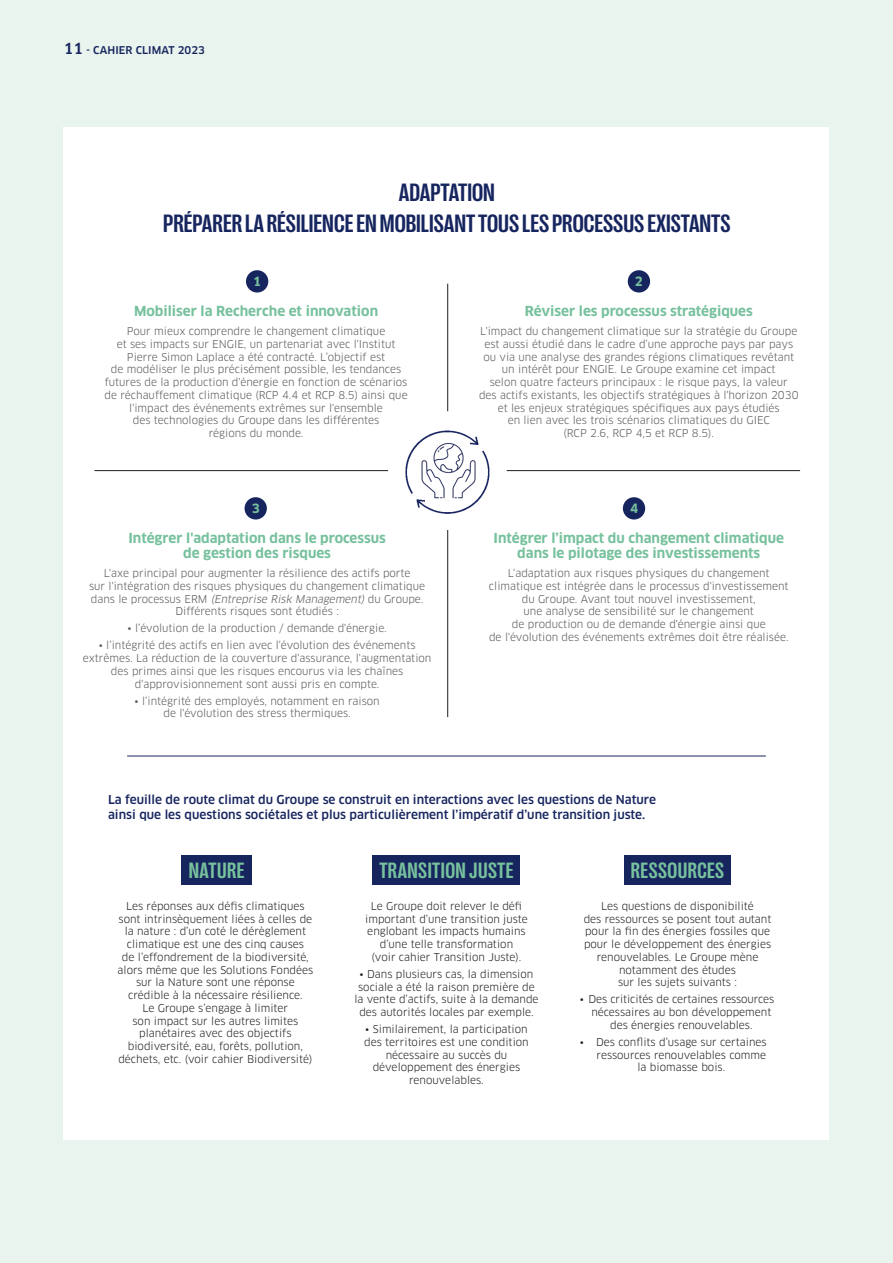
<style>
.page{position:relative;width:893px;height:1263px;background:#e8f4ed}
.page>*{position:absolute;margin:0;border:0;box-sizing:border-box;transform-origin:0 0}
.t1{font:700 condensed 25.5px/31.2px "Right Grotesk";color:#17255f;text-align:center}
.t2{font:700 condensed 22.5px "Right Grotesk";letter-spacing:.02em;color:#77c19d}
.t3{font:700 13.5px/15px "Clan OT";color:#77c19d;text-align:center}
.t4{font:700 12.6px "Clan OT";color:#77c19d}
.t5{font:500 12px/15px "Clan OT";color:#17255f}
.t6{font:10.5px/12.8px "Clan OT";color:#575756;text-align:center}
.t7{font:10.5px/12.8px "Clan OT";color:#1d1d1b;text-align:center}
.t8{font:500 10.5px "Clan OT";letter-spacing:.01em;color:#17255f}
.s1{font-size:15px}
.s2{font-style:italic}
</style>
<div class="page">
<div style="left:64px;top:128px;width:765px;height:1012px;background:#fff"></div>
<div style="left:246px;top:270px;width:22px;height:23px;background:#17255f;border-radius:50%"></div>
<div style="left:628px;top:270px;width:22px;height:23px;background:#17255f;border-radius:50%"></div>
<div style="left:245px;top:497px;width:22px;height:22px;background:#17255f;border-radius:50%"></div>
<div style="left:623px;top:497px;width:22px;height:22px;background:#17255f;border-radius:50%"></div>
<hr style="left:447px;top:284px;width:1px;height:127px;background:#1d1d1b">
<hr style="left:447px;top:530px;width:1px;height:187px;background:#1d1d1b">
<hr style="left:95px;top:470px;width:293px;height:1px;background:#1d1d1b">
<hr style="left:507px;top:470px;width:293px;height:1px;background:#1d1d1b">
<img style="left:405px;top:430px;width:85px;height:84px">
<img style="left:418px;top:440px;width:62px;height:62px">
<div style="left:182px;top:855px;width:70px;height:30px;background:#17255f"></div>
<div style="left:624px;top:855px;width:107px;height:30px;background:#17255f"></div>
<div style="left:373px;top:855px;width:147px;height:30px;background:#17255f"></div>
<hr style="left:127px;top:756px;width:639px;height:1px;background:#17255f">
<p class="t8" style="left:64px;top:44px;width:143px"><span class="s1">11</span> - CAHIER CLIMAT 2023</p>
<h1 class="t1" style="left:163px;top:176px;width:569px">ADAPTATION<br>PRÉPARER LA RÉSILIENCE EN MOBILISANT TOUS LES PROCESSUS EXISTANTS</h1>
<p class="t4" style="left:253px;top:274px;width:10px">1</p>
<p class="t4" style="left:635px;top:274px;width:10px">2</p>
<p class="t3" style="left:134px;top:304px;width:246px">Mobiliser la Recherche et innovation</p>
<p class="t6" style="left:105px;top:325px;width:305px">Pour mieux comprendre le changement climatique<br>et ses impacts sur ENGIE, un partenariat avec l'Institut Pierre Simon Laplace a été contracté. L’objectif est<br>de modéliser le plus précisément possible, les tendances futures de la production d'énergie en fonction de scénarios de réchauffement climatique (RCP 4.4 et RCP 8.5) ainsi que l'impact des événements extrêmes sur l'ensemble<br>des technologies du Groupe dans les différentes<br>régions du monde.</p>
<p class="t3" style="left:525px;top:304px;width:230px">Réviser les processus stratégiques</p>
<p class="t6" style="left:479px;top:325px;width:321px">L'impact du changement climatique sur la stratégie du Groupe est aussi étudié dans le cadre d’une approche pays par pays ou via une analyse des grandes régions climatiques revêtant un intérêt pour ENGIE. Le Groupe examine cet impact<br>selon quatre facteurs principaux : le risque pays, la valeur<br>des actifs existants, les objectifs stratégiques à l'horizon 2030 et les enjeux stratégiques spécifiques aux pays étudiés<br>en lien avec les trois scénarios climatiques du GIEC<br>(RCP 2.6, RCP 4,5 et RCP 8.5).</p>
<p class="t4" style="left:252px;top:500px;width:10px">3</p>
<p class="t4" style="left:630px;top:500px;width:10px">4</p>
<p class="t3" style="left:128px;top:531px;width:259px">Intégrer l'adaptation dans le processus de gestion des risques</p>
<p class="t6" style="left:89px;top:567px;width:337px">L'axe principal pour augmenter la résilience des actifs porte<br>sur l'intégration des risques physiques du changement climatique d a n s l e p ro c e s s u s E R M <span class="s2">(Entreprise Risk Management)</span> d u G ro u p e .<br>Différents risques sont étudiés :</p>
<p class="t6" style="left:127px;top:622px;width:261px">• l’évolution de la production / demande d'énergie.</p>
<p class="t6" style="left:83px;top:639px;width:350px">• l’intégrité des actifs en lien avec l'évolution des événements extrêmes. La réduction de la couverture d'assurance, l'augmentation des primes ainsi que les risques encourus via les chaînes d'approvisionnement sont aussi pris en compte.</p>
<p class="t6" style="left:135px;top:694px;width:247px">• l’intégrité des employés, notamment en raison de l'évolution des stress thermiques.</p>
<p class="t3" style="left:494px;top:531px;width:292px">Intégrer l’impact du changement climatique dans le pilotage des investissements</p>
<p class="t6" style="left:489px;top:567px;width:301px">L'adaptation aux risques physiques du changement climatique est intégrée dans le processus d'investissement du Groupe. Avant tout nouvel investissement,<br>une analyse de sensibilité sur le changement<br>de production ou de demande d'énergie ainsi que<br>de l'évolution des événements extrêmes doit être réalisée.</p>
<p class="t5" style="left:108px;top:792px;width:550px">La feuille de route climat du Groupe se construit en interactions avec les questions de Nature ainsi que les questions sociétales et plus particulièrement l’impératif d’une transition juste.</p>
<h2 class="t2" style="left:189px;top:858px;width:57px">NATURE</h2>
<p class="t7" style="left:118px;top:899px;width:197px">Les réponses aux défis climatiques sont intrinsèquement liées à celles de la nature : d’un coté le dérèglement climatique est une des cinq causes<br>de l’effondrement de la biodiversité, alors même que les Solutions Fondées sur la Nature sont une réponse crédible à la nécessaire résilience.<br>Le Groupe s’engage à limiter<br>son impact sur les autres limites planétaires avec des objectifs biodiversité, eau, forêts, pollution, déchets, etc. (voir cahier Biodiversité)</p>
<h2 class="t2" style="left:379px;top:858px;width:136px">TRANSITION JUSTE</h2>
<p class="t7" style="left:365px;top:899px;width:164px">Le Groupe doit relever le défi important d’une transition juste englobant les impacts humains d’une telle transformation<br>(voir cahier Transition Juste).</p>
<p class="t7" style="left:354px;top:967px;width:186px">• Dans plusieurs cas, la dimension sociale a été la raison première de la vente d’actifs, suite à la demande des autorités locales par exemple.</p>
<p class="t7" style="left:364px;top:1023px;width:166px">• Similairement, la participation des territoires est une condition nécessaire au succès du développement des énergies renouvelables.</p>
<h2 class="t2" style="left:631px;top:858px;width:95px">RESSOURCES</h2>
<p class="t7" style="left:584px;top:899px;width:189px">Les questions de disponibilité<br>des ressources se posent tout autant pour la fin des énergies fossiles que pour le développement des énergies renouvelables. Le Groupe mène notamment des études<br>sur les sujets suivants :</p>
<p class="t7" style="left:580px;top:993px;width:196px">• Des criticités de certaines ressources</p>
<p class="t7" style="left:591px;top:1006px;width:182px">nécessaires au bon développement</p>
<p class="t7" style="left:610px;top:1018px;width:144px">des énergies renouvelables.</p>
<p class="t7" style="left:580px;top:1035px;width:188px">• Des conflits d’usage sur certaines</p>
<p class="t7" style="left:597px;top:1048px;width:171px">ressources renouvelables comme</p>
<p class="t7" style="left:637px;top:1061px;width:89px">la biomasse bois.</p>
</div>
